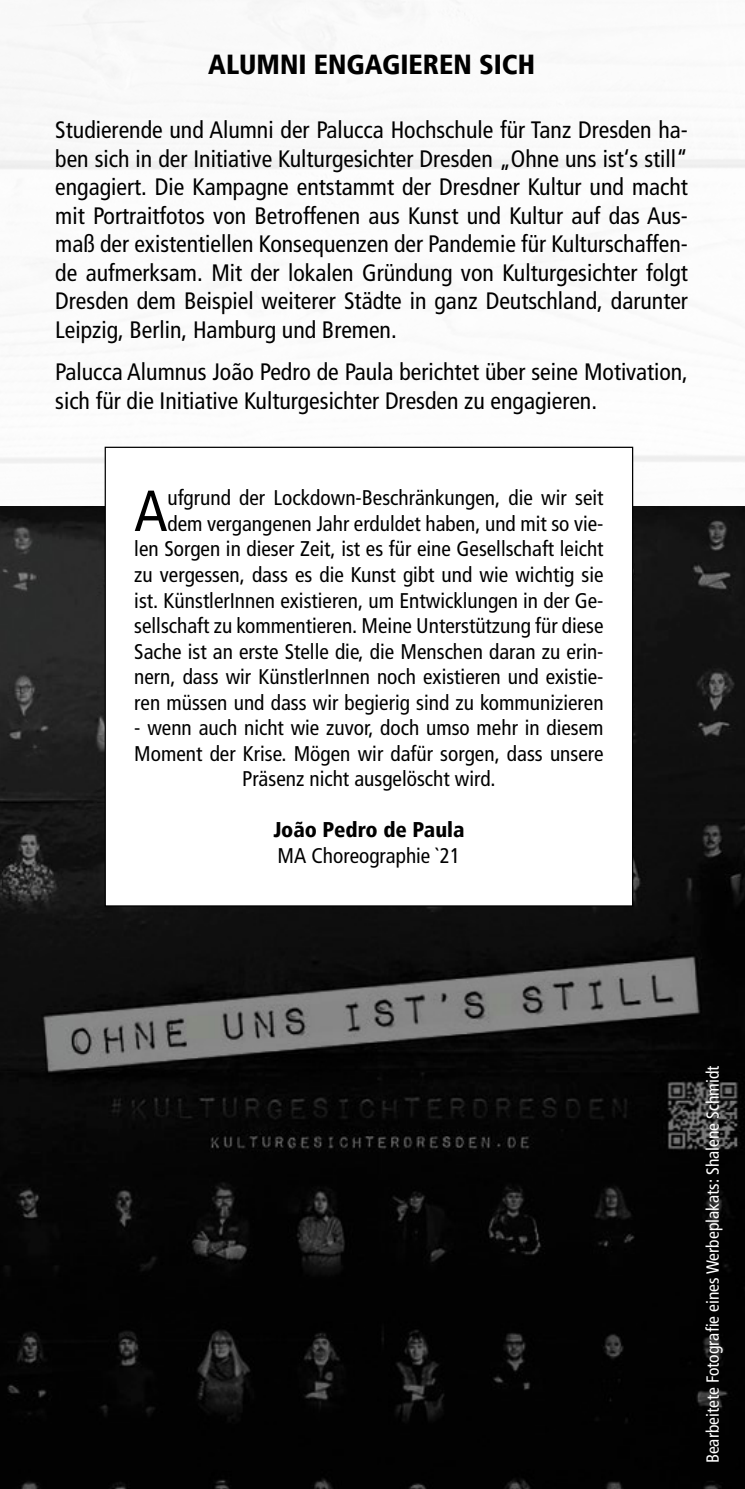
<style>
.page{position:relative;width:745px;height:1489px;background:#fff}
.page>*{position:absolute;margin:0;border:0;box-sizing:border-box;transform-origin:0 0}
.t1{font:condensed 57.75px "Frutiger LT";color:#000}
.t2{font:900 condensed 27.5px "Frutiger LT";color:#000}
.t3{font:condensed 23.75px/28.5px "Frutiger LT";color:#000;text-align:justify}
.t4{font:condensed 21.25px/25.5px "Frutiger LT";color:#000;text-align:right}
.t5{font:900 condensed 21.25px "Frutiger LT";color:#000}
.t6{font:condensed 17.5px "Frutiger LT";color:#fff}
</style>
<div class="page">
<img style="left:0;top:507px;width:744px;height:981px">
<div style="left:105px;top:447px;width:527px;height:458px;background:#fff"></div>
<p class="t2" style="left:208px;top:48px;width:328px">ALUMNI ENGAGIEREN SICH</p>
<p class="t3" style="left:55px;top:116px;width:633px">Studierende und Alumni der Palucca Hochschule für Tanz Dresden ha&shy;ben sich in der Initiative Kulturgesichter Dresden „Ohne uns ist‘s still“ engagiert. Die Kampagne entstammt der Dresdner Kultur und macht mit Portraitfotos von Betroffenen aus Kunst und Kultur auf das Aus&shy;maß der existentiellen Konsequenzen der Pandemie für Kulturschaffen&shy;de aufmerksam. Mit der lokalen Gründung von Kulturgesichter folgt Dresden dem Beispiel weiterer Städte in ganz Deutschland, darunter Leipzig, Berlin, Hamburg und Bremen.</p>
<p class="t3" style="left:55px;top:358px;width:633px">Palucca Alumnus João Pedro de Paula berichtet über seine Motivation, sich für die Initiative Kulturgesichter Dresden zu engagieren.</p>
<p class="t4" style="left:134px;top:485px;width:470px">ufgrund der Lockdown-Beschränkungen, die wir seit dem vergangenen Jahr erduldet haben, und mit so vie-<br>len Sorgen in dieser Zeit, ist es für eine Gesellschaft leicht zu vergessen, dass es die Kunst gibt und wie wichtig sie ist. KünstlerInnen existieren, um Entwicklungen in der Ge&shy;sellschaft zu kommentieren. Meine Unterstützung für diese Sache ist an erste Stelle die, die Menschen daran zu erin&shy;nern, dass wir KünstlerInnen noch existieren und existie&shy;ren müssen und dass wir begierig sind zu kommunizieren</p>
<p class="t4" style="left:134px;top:715px;width:470px;text-align:center">- wenn auch nicht wie zuvor, doch umso mehr in diesem<br>Moment der Krise. Mögen wir dafür sorgen, dass unsere<br>Präsenz nicht ausgelöscht wird.</p>
<p class="t5" style="left:273px;top:817px;width:192px">João Pedro de Paula</p>
<p class="t4" style="left:277px;top:842px;width:184px">MA Choreographie `21</p>
<h1 class="t1" style="left:134px;top:477px;width:35px">A</h1>
<p class="t6" style="left:702px;top:1463px;width:399px;rotate:-90deg">Bearbeitete Fotografie eines Werbeplakats: Shalene Schmidt</p>
</div>
